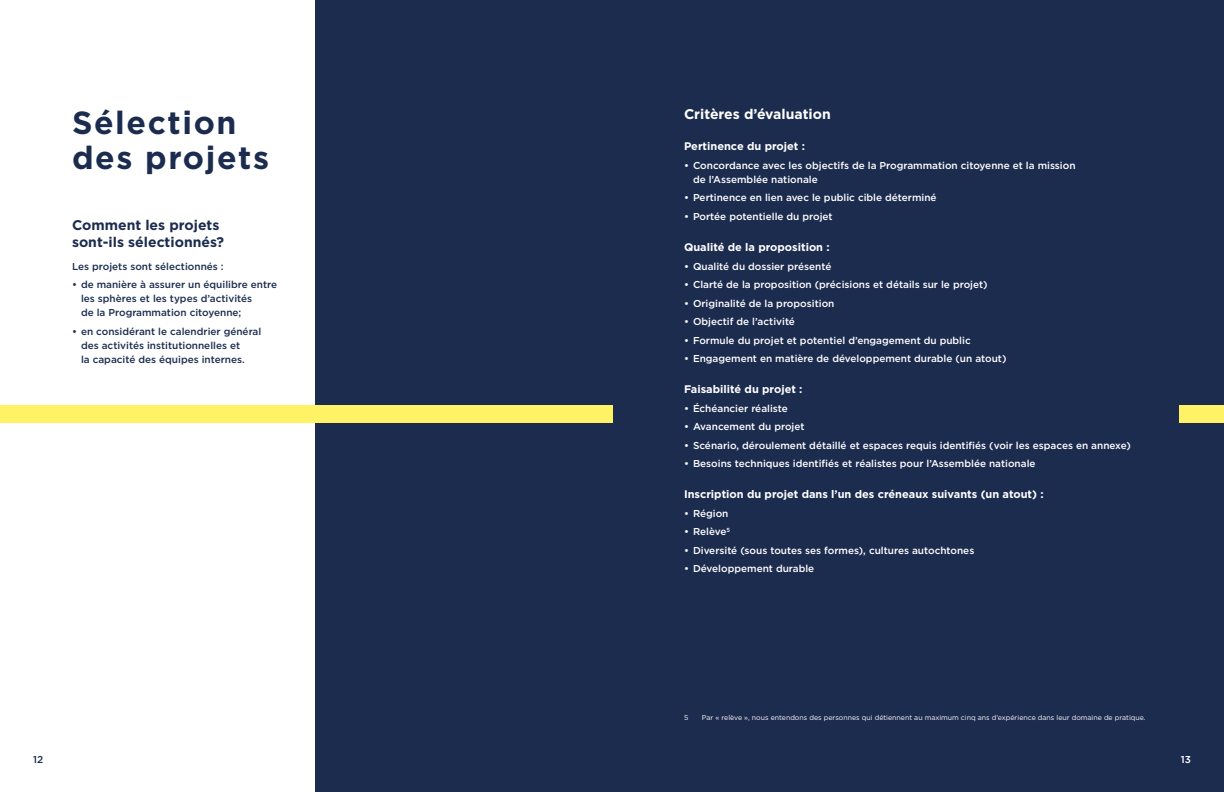
<style>
.page{position:relative;width:1224px;height:792px;background:#fff}
.page>*{position:absolute;margin:0;border:0;box-sizing:border-box;transform-origin:0 0}
.t1{font:700 32px/35px "Gotham";letter-spacing:.05em;color:#1c2c4f}
.t2{font:700 14px/16.8px "Gotham";color:#1c2c4f}
.t3{font:700 14px "Gotham";color:#fff}
.t4{font:700 11px "Gotham";color:#fff}
.t5{font:500 10px/14px "Gotham";color:#fff}
.t6{font:500 10px/14px "Gotham";color:#1c2c4f}
.t7{font:7px "Gotham";color:#fff}
</style>
<div class="page">
<div style="left:315px;top:0;width:909px;height:792px;background:#1c2c4f"></div>
<div style="left:0;top:405px;width:612px;height:18px;background:#fff265"></div>
<div style="left:1179px;top:405px;width:45px;height:18px;background:#fff265"></div>
<h1 class="t1" style="left:72px;top:105px;width:199px">Sélection des projets</h1>
<h2 class="t2" style="left:72px;top:217px;width:154px">Comment les projets sont-ils sélectionnés?</h2>
<p class="t6" style="left:72px;top:259px;width:153px">Les projets sont sélectionnés :</p>
<p class="t6" style="left:81px;top:278px;width:198px;text-indent:-9px">• de manière à assurer un équilibre entre les sphères et les types d’activités<br>de la Programmation citoyenne;</p>
<p class="t6" style="left:81px;top:324px;width:182px;text-indent:-9px">• en considérant le calendrier général des activités institutionnelles et<br>la capacité des équipes internes.</p>
<h2 class="t3" style="left:684px;top:105px;width:148px">Critères d’évaluation</h2>
<p class="t4" style="left:684px;top:139px;width:123px">Pertinence du projet :</p>
<p class="t5" style="left:693px;top:158px;width:384px;text-indent:-9px">• Concordance avec les objectifs de la Programmation citoyenne et la mission de l’Assemblée nationale</p>
<p class="t5" style="left:684px;top:191px;width:254px">• Pertinence en lien avec le public cible déterminé</p>
<p class="t5" style="left:684px;top:209px;width:150px">• Portée potentielle du projet</p>
<p class="t4" style="left:684px;top:240px;width:147px">Qualité de la proposition :</p>
<p class="t5" style="left:684px;top:259px;width:149px">• Qualité du dossier présenté</p>
<p class="t5" style="left:684px;top:277px;width:305px">• Clarté de la proposition (précisions et détails sur le projet)</p>
<p class="t5" style="left:684px;top:296px;width:152px">• Originalité de la proposition</p>
<p class="t5" style="left:684px;top:314px;width:113px">• Objectif de l’activité</p>
<p class="t5" style="left:684px;top:333px;width:288px">• Formule du projet et potentiel d’engagement du public</p>
<p class="t5" style="left:684px;top:351px;width:324px">• Engagement en matière de développement durable (un atout)</p>
<p class="t4" style="left:684px;top:382px;width:120px">Faisabilité du projet :</p>
<p class="t5" style="left:684px;top:401px;width:105px">• Échéancier réaliste</p>
<p class="t5" style="left:684px;top:420px;width:122px">• Avancement du projet</p>
<p class="t5" style="left:684px;top:438px;width:448px">• Scénario, déroulement détaillé et espaces requis identifiés (voir les espaces en annexe)</p>
<p class="t5" style="left:684px;top:457px;width:353px">• Besoins techniques identifiés et réalistes pour l’Assemblée nationale</p>
<p class="t4" style="left:684px;top:487px;width:361px">Inscription du projet dans l’un des créneaux suivants (un atout) :</p>
<p class="t5" style="left:684px;top:506px;width:46px">• Région</p>
<p class="t5" style="left:684px;top:525px;width:48px">• Relève<sup>5</sup></p>
<p class="t5" style="left:684px;top:543px;width:292px">• Diversité (sous toutes ses formes), cultures autochtones</p>
<p class="t5" style="left:684px;top:562px;width:132px">• Développement durable</p>
<p class="t7" style="left:684px;top:713px;width:6px">5</p>
<p class="t7" style="left:702px;top:713px;width:445px">Par « relève », nous entendons des personnes qui détiennent au maximum cinq ans d’expérience dans leur domaine de pratique.</p>
<p class="t6" style="left:33px;top:752px;width:12px">12</p>
<p class="t5" style="left:1181px;top:752px;width:12px">13</p>
</div>
